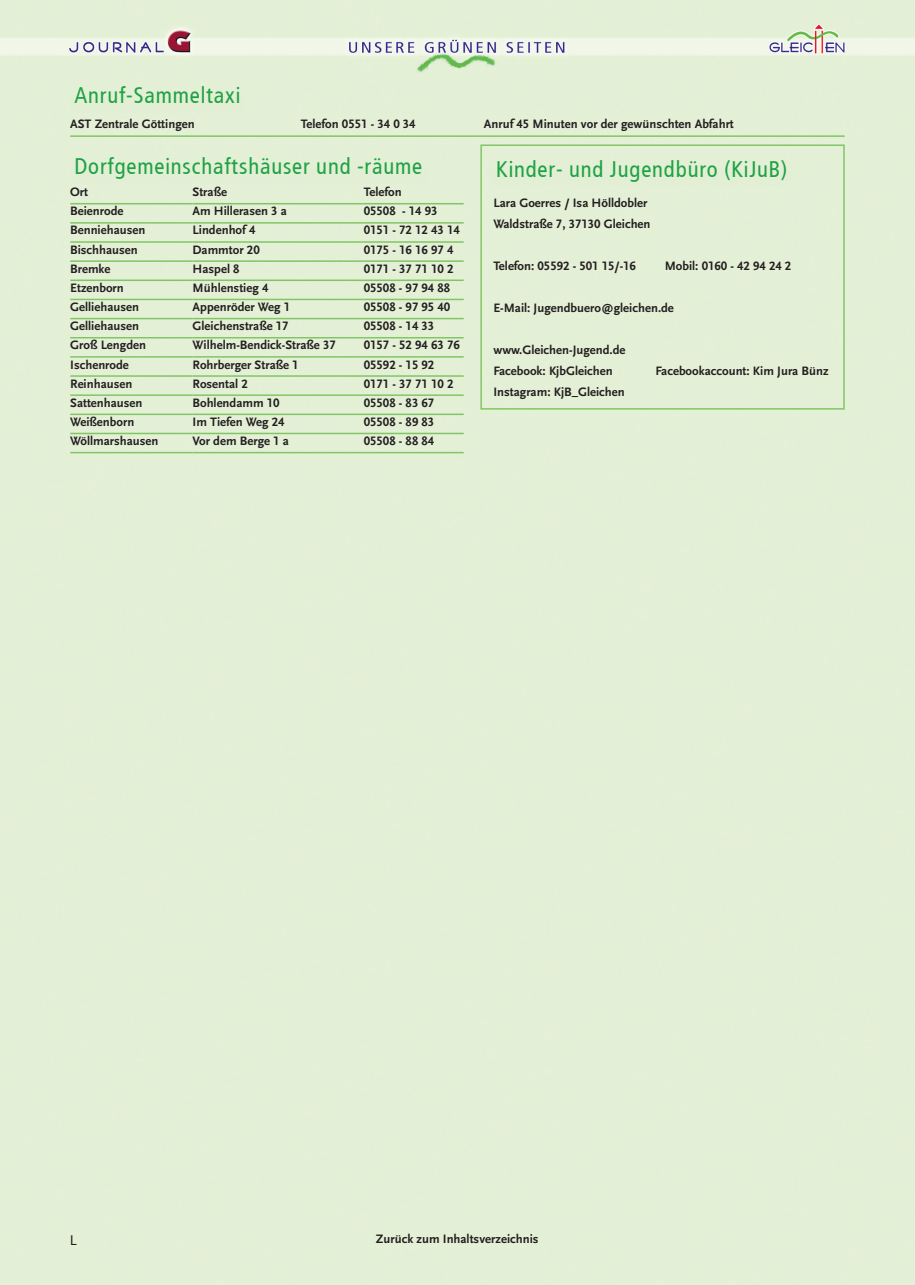
<style>
.page{position:relative;width:915px;height:1285px;background:#fff}
.page>*{position:absolute;margin:0;border:0;box-sizing:border-box;transform-origin:0 0}
.Grüne_Seiten_Titel{font:22.5px "Transit";color:#1fa245}
.BU_Myriad_Pro____R_E{font:14.4px "Myriad Pro";color:#231f20}
.Tabelle{font:12.75px/21px "Scala Sans Bold LF";color:#231f20}
</style>
<div class="page">
<div style="left:0;top:0;width:914px;height:1284px;background:#e4f0d6"></div>
<hr style="left:70px;top:135px;width:231px;height:2px;background:#81c665">
<hr style="left:301px;top:135px;width:182px;height:2px;background:#81c665">
<hr style="left:483px;top:135px;width:361px;height:2px;background:#81c665">
<div style="left:70px;top:97px;width:175px;height:15px;background:#e2efd4"></div>
<hr style="left:70px;top:222px;width:122px;height:1px;background:#81c665">
<hr style="left:192px;top:222px;width:171px;height:1px;background:#81c665">
<hr style="left:363px;top:222px;width:100px;height:1px;background:#81c665">
<hr style="left:70px;top:241px;width:122px;height:2px;background:#81c665">
<hr style="left:192px;top:241px;width:171px;height:2px;background:#81c665">
<hr style="left:363px;top:241px;width:100px;height:2px;background:#81c665">
<hr style="left:70px;top:260px;width:122px;height:2px;background:#81c665">
<hr style="left:192px;top:260px;width:171px;height:2px;background:#81c665">
<hr style="left:363px;top:260px;width:100px;height:2px;background:#81c665">
<hr style="left:70px;top:279px;width:122px;height:2px;background:#81c665">
<hr style="left:192px;top:279px;width:171px;height:2px;background:#81c665">
<hr style="left:363px;top:279px;width:100px;height:2px;background:#81c665">
<hr style="left:70px;top:298px;width:122px;height:2px;background:#81c665">
<hr style="left:192px;top:298px;width:171px;height:2px;background:#81c665">
<hr style="left:363px;top:298px;width:100px;height:2px;background:#81c665">
<hr style="left:70px;top:318px;width:122px;height:1px;background:#81c665">
<hr style="left:192px;top:318px;width:171px;height:1px;background:#81c665">
<hr style="left:363px;top:318px;width:100px;height:1px;background:#81c665">
<hr style="left:70px;top:337px;width:122px;height:1px;background:#81c665">
<hr style="left:192px;top:337px;width:171px;height:1px;background:#81c665">
<hr style="left:363px;top:337px;width:100px;height:1px;background:#81c665">
<hr style="left:70px;top:356px;width:122px;height:1px;background:#81c665">
<hr style="left:192px;top:356px;width:171px;height:1px;background:#81c665">
<hr style="left:363px;top:356px;width:100px;height:1px;background:#81c665">
<hr style="left:70px;top:375px;width:122px;height:2px;background:#81c665">
<hr style="left:192px;top:375px;width:171px;height:2px;background:#81c665">
<hr style="left:363px;top:375px;width:100px;height:2px;background:#81c665">
<hr style="left:70px;top:394px;width:122px;height:2px;background:#81c665">
<hr style="left:192px;top:394px;width:171px;height:2px;background:#81c665">
<hr style="left:363px;top:394px;width:100px;height:2px;background:#81c665">
<hr style="left:70px;top:203px;width:122px;height:1px;background:#81c665">
<hr style="left:192px;top:203px;width:171px;height:1px;background:#81c665">
<hr style="left:363px;top:203px;width:100px;height:1px;background:#81c665">
<hr style="left:70px;top:413px;width:122px;height:2px;background:#81c665">
<hr style="left:70px;top:432px;width:122px;height:2px;background:#81c665">
<hr style="left:192px;top:413px;width:171px;height:2px;background:#81c665">
<hr style="left:192px;top:432px;width:171px;height:2px;background:#81c665">
<hr style="left:363px;top:413px;width:100px;height:2px;background:#81c665">
<hr style="left:363px;top:432px;width:100px;height:2px;background:#81c665">
<hr style="left:70px;top:452px;width:122px;height:1px;background:#81c665">
<hr style="left:192px;top:452px;width:171px;height:1px;background:#81c665">
<hr style="left:363px;top:452px;width:100px;height:1px;background:#81c665">
<div style="left:70px;top:167px;width:357px;height:15px;background:#e2efd4"></div>
<div style="left:492px;top:170px;width:300px;height:15px;background:#e2efd4"></div>
<div style="left:480px;top:144px;width:364px;height:265px;border:2px solid #81c665"></div>
<p class="Grüne_Seiten_Titel" style="left:74px;top:82px;width:168px">Anruf-Sammeltaxi</p>
<p class="Tabelle" style="left:70px;top:114px;width:126px">AST Zentrale Göttingen</p>
<p class="Tabelle" style="left:301px;top:114px;width:116px">Telefon 0551 - 34 0 34</p>
<p class="Tabelle" style="left:483px;top:114px;width:251px">Anruf 45 Minuten vor der gewünschten Abfahrt</p>
<p class="Grüne_Seiten_Titel" style="left:74px;top:153px;width:350px">Dorfgemeinschaftshäuser und -räume</p>
<p class="Tabelle" style="left:70px;top:181px;width:19px">Ort</p>
<p class="Tabelle" style="left:192px;top:181px;width:36px">Straße</p>
<p class="Tabelle" style="left:363px;top:181px;width:39px">Telefon</p>
<p class="Tabelle" style="left:70px;top:201px;width:55px">Beienrode</p>
<p class="Tabelle" style="left:192px;top:201px;width:96px">Am Hillerasen 3 a</p>
<p class="Tabelle" style="left:363px;top:201px;width:75px">05508 - 14 93</p>
<p class="Tabelle" style="left:70px;top:220px;width:77px">Benniehausen</p>
<p class="Tabelle" style="left:192px;top:220px;width:64px">Lindenhof 4</p>
<p class="Tabelle" style="left:363px;top:220px;width:97px">0151 - 72 12 43 14</p>
<p class="Tabelle" style="left:70px;top:239px;width:69px">Bischhausen</p>
<p class="Tabelle" style="left:192px;top:239px;width:69px">Dammtor 20</p>
<p class="Tabelle" style="left:363px;top:239px;width:91px">0175 - 16 16 97 4</p>
<p class="Tabelle" style="left:70px;top:258px;width:42px">Bremke</p>
<p class="Tabelle" style="left:192px;top:258px;width:49px">Haspel 8</p>
<p class="Tabelle" style="left:363px;top:258px;width:91px">0171 - 37 71 10 2</p>
<p class="Tabelle" style="left:70px;top:277px;width:55px">Etzenborn</p>
<p class="Tabelle" style="left:192px;top:277px;width:77px">Mühlenstieg 4</p>
<p class="Tabelle" style="left:363px;top:277px;width:88px">05508 - 97 94 88</p>
<p class="Tabelle" style="left:70px;top:297px;width:70px">Gelliehausen</p>
<p class="Tabelle" style="left:192px;top:297px;width:99px">Appenröder Weg 1</p>
<p class="Tabelle" style="left:363px;top:297px;width:88px">05508 - 97 95 40</p>
<p class="Tabelle" style="left:70px;top:316px;width:70px">Gelliehausen</p>
<p class="Tabelle" style="left:192px;top:316px;width:97px">Gleichenstraße 17</p>
<p class="Tabelle" style="left:363px;top:316px;width:72px">05508 - 14 33</p>
<p class="Tabelle" style="left:70px;top:335px;width:77px">Groß Lengden</p>
<p class="Tabelle" style="left:192px;top:335px;width:145px">Wilhelm-Bendick-Straße 37</p>
<p class="Tabelle" style="left:363px;top:335px;width:97px">0157 - 52 94 63 76</p>
<p class="Tabelle" style="left:70px;top:354px;width:60px">Ischenrode</p>
<p class="Tabelle" style="left:192px;top:354px;width:108px">Rohrberger Straße 1</p>
<p class="Tabelle" style="left:363px;top:354px;width:72px">05592 - 15 92</p>
<p class="Tabelle" style="left:70px;top:373px;width:64px">Reinhausen</p>
<p class="Tabelle" style="left:192px;top:373px;width:57px">Rosental 2</p>
<p class="Tabelle" style="left:363px;top:373px;width:91px">0171 - 37 71 10 2</p>
<p class="Tabelle" style="left:70px;top:392px;width:74px">Sattenhausen</p>
<p class="Tabelle" style="left:192px;top:392px;width:89px">Bohlendamm 10</p>
<p class="Tabelle" style="left:363px;top:392px;width:72px">05508 - 83 67</p>
<p class="Tabelle" style="left:70px;top:411px;width:66px">Weißenborn</p>
<p class="Tabelle" style="left:192px;top:411px;width:94px">Im Tiefen Weg 24</p>
<p class="Tabelle" style="left:363px;top:411px;width:72px">05508 - 89 83</p>
<p class="Tabelle" style="left:70px;top:431px;width:90px">Wöllmarshausen</p>
<p class="Tabelle" style="left:192px;top:431px;width:98px">Vor dem Berge 1 a</p>
<p class="Tabelle" style="left:363px;top:431px;width:72px">05508 - 88 84</p>
<p class="Grüne_Seiten_Titel" style="left:496px;top:156px;width:293px">Kinder- und Jugendbüro (KiJuB)</p>
<p class="Tabelle" style="left:493px;top:193px;width:159px">Lara Goerres / Isa Hölldobler<br>Waldstraße 7, 37130 Gleichen</p>
<p class="Tabelle" style="left:493px;top:256px;width:144px">Telefon: 05592 - 501 15/-16</p>
<p class="Tabelle" style="left:664px;top:256px;width:128px">Mobil: 0160 - 42 94 24 2</p>
<p class="Tabelle" style="left:493px;top:298px;width:182px">E-Mail: Jugendbuero@gleichen.de</p>
<p class="Tabelle" style="left:493px;top:340px;width:134px">www.Gleichen-Jugend.de<br>Facebook: KjbGleichen</p>
<p class="Tabelle" style="left:655px;top:361px;width:174px">Facebookaccount: Kim Jura Bünz</p>
<p class="Tabelle" style="left:493px;top:382px;width:133px">Instagram: KjB_Gleichen</p>
<p class="BU_Myriad_Pro____R_E" style="left:70px;top:1231px;width:8px">L</p>
<p class="Tabelle" style="left:376px;top:1228px;width:164px">Zurück zum Inhaltsverzeichnis</p>
</div>
